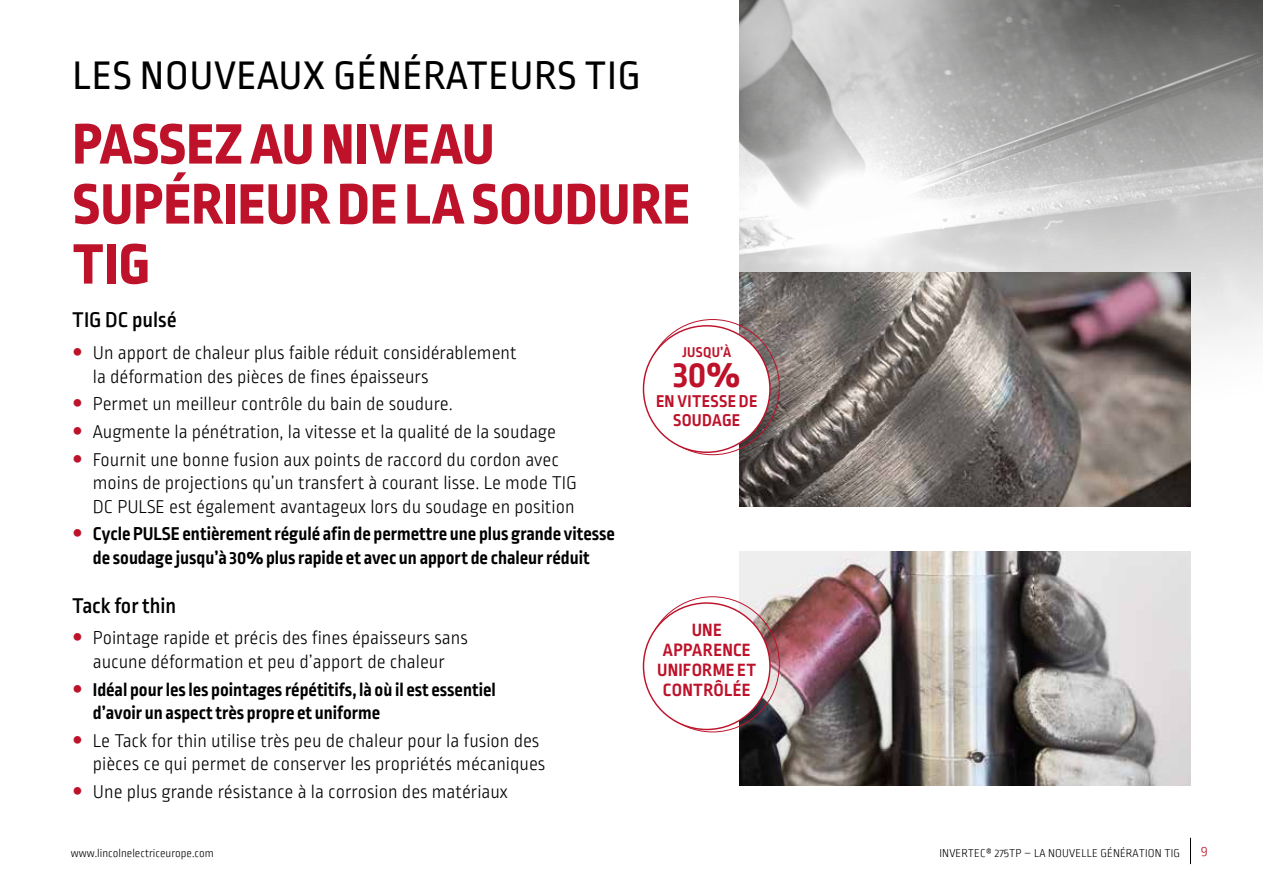
<style>
.page{position:relative;width:1263px;height:893px;background:#fff}
.page>*{position:absolute;margin:0;border:0;box-sizing:border-box;transform-origin:0 0}
.t1{font:800 60px/60px "Ropa Sans Pro";letter-spacing:.01em;color:#bd122a}
.t2{font:42px "Ropa Sans Pro";letter-spacing:.01em;color:#000}
.t3{font:700 39px "Ropa Sans Pro";color:#bd122a}
.t4{font:500 22.5px "Ropa Sans Pro";color:#000}
.t5{font:300 19.5px/23.4px "Ropa Sans Pro";color:#000}
.t6{font:700 19.5px/23.4px "Ropa Sans Pro";color:#000}
.t7{font:700 18.75px/20.1px "Ropa Sans Pro";letter-spacing:.01em;color:#bd122a;text-align:center}
.t8{font:700 18px/19.5px "Ropa Sans Pro";letter-spacing:.02em;color:#bd122a;text-align:center}
.t9{font:700 15px "Ropa Sans Pro";letter-spacing:.02em;color:#bd122a}
.t10{font:300 15px "Ropa Sans PTT";color:#bd122a}
.t11{font:300 12px "Ropa Sans PTT";letter-spacing:.005em;color:#000}
</style>
<div class="page">
<img style="left:740px;top:0;width:523px;height:507px">
<img style="left:740px;top:273px;width:450px;height:234px">
<img style="left:740px;top:551px;width:451px;height:234px">
<svg style="left:642px;top:319px;width:138px;height:136px"></svg>
<svg style="left:642px;top:596px;width:138px;height:137px"></svg>
<svg style="left:1190px;top:838px;width:1px;height:26px"></svg>
<h2 class="t2" style="left:72px;top:53px;width:570px">LES NOUVEAUX GÉNÉRATEURS TIG</h2>
<h1 class="t1" style="left:73px;top:117px;width:619px">PASSEZ AU NIVEAU<br>SUPÉRIEUR DE LA SOUDURE<br>TIG</h1>
<p class="t4" style="left:72px;top:308px;width:106px">TIG DC pulsé</p>
<p class="t5" style="left:93px;top:343px;width:425px">Un apport de chaleur plus faible réduit considérablement la déformation des pièces de fines épaisseurs</p>
<p class="t5" style="left:93px;top:391px;width:468px;line-height:27.6px">Permet un meilleur contrôle du bain de soudure.<br>Augmente la pénétration, la vitesse et la qualité de la soudage<br>Fournit une bonne fusion aux points de raccord du cordon avec</p>
<p class="t5" style="left:93px;top:472px;width:486px">moins de projections qu’un transfert à courant lisse. Le mode TIG<br>DC PULSE est également avantageux lors du soudage en position</p>
<p class="t6" style="left:93px;top:523px;width:524px">Cycle PULSE entièrement régulé afin de permettre une plus grande vitesse de soudage jusqu’à 30% plus rapide et avec un apport de chaleur réduit</p>
<p class="t4" style="left:72px;top:593px;width:106px">Tack for thin</p>
<p class="t5" style="left:93px;top:628px;width:376px">Pointage rapide et précis des fines épaisseurs sans aucune déformation et peu d’apport de chaleur</p>
<p class="t6" style="left:93px;top:678px;width:404px">Idéal pour les les pointages répétitifs, là où il est essentiel d’avoir un aspect très propre et uniforme</p>
<p class="t5" style="left:93px;top:730px;width:454px">Le Tack for thin utilise très peu de chaleur pour la fusion des pièces ce qui permet de conserver les propriétés mécaniques</p>
<p class="t5" style="left:93px;top:781px;width:416px">Une plus grande résistance à la corrosion des matériaux</p>
<p class="t9" style="left:682px;top:344px;width:50px">JUSQU’À</p>
<h3 class="t3" style="left:673px;top:352px;width:69px">30%</h3>
<p class="t8" style="left:656px;top:392px;width:103px">EN VITESSE DE<br>SOUDAGE</p>
<p class="t7" style="left:657px;top:621px;width:101px">UNE<br>APPARENCE<br>UNIFORME ET<br>CONTRÔLÉE</p>
<p class="t11" style="left:71px;top:847px;width:144px">www.lincolnelectriceurope.com</p>
<p class="t11" style="left:939px;top:847px;width:242px">INVERTEC® 275TP – LA NOUVELLE GÉNÉRATION TIG</p>
<p class="t10" style="left:1201px;top:843px;width:9px">9</p>
</div>
